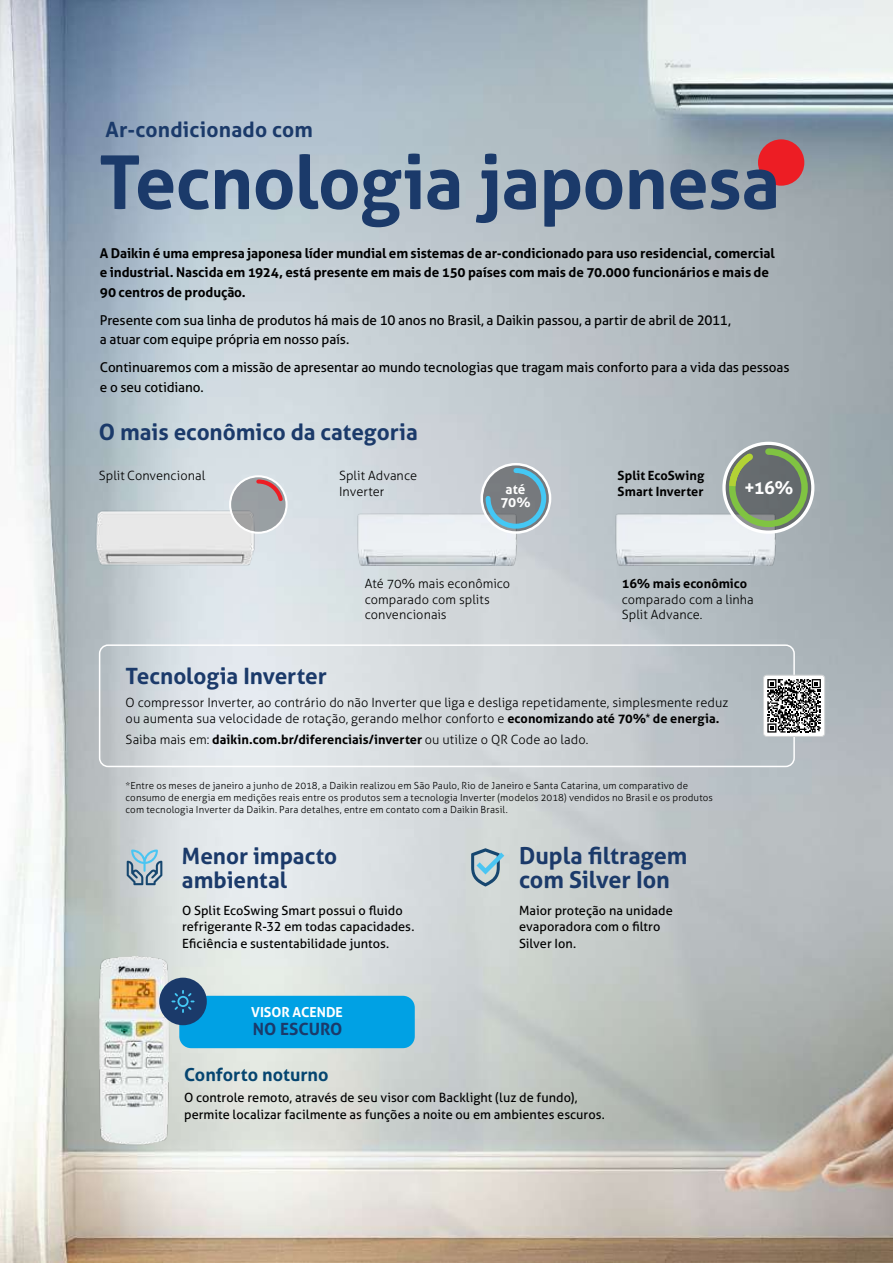
<style>
.page{position:relative;width:893px;height:1263px;background:#fff}
.page>*{position:absolute;margin:0;border:0;box-sizing:border-box;transform-origin:0 0}
.t1{font:700 74.25px "Aller";letter-spacing:-.015em;color:#1b3a6a}
.t2{font:700 23.4px/24px "Aller";letter-spacing:-.005em;color:#1b3a6a}
.t3{font:700 22.5px/24px "Aller";letter-spacing:-.005em;color:#1b3a6a}
.t4{font:700 21px "Aller";letter-spacing:.01em;color:#1b3a6a}
.t5{font:700 18px "Aller";letter-spacing:-.005em;color:#054570}
.t6{font:700 18px "Aller";color:#fff}
.t7{font:700 16.95px "Aller";color:#1b3a6a}
.t8{font:700 13.8px "Aller";color:#fff}
.t9{font:13.5px/19.5px "Aller";letter-spacing:-.01em;color:#000}
.t10{font:700 13.5px/19.5px "Aller";letter-spacing:-.01em;color:#000}
.t11{font:700 13.5px/12.9px "Aller";color:#fff;text-align:center}
.t12{font:300 12.75px/15.3px "Aller";letter-spacing:.005em;color:#000}
.t13{font:12.75px/16.5px "Aller";color:#000}
.t14{font:700 12.75px/16.5px "Aller";letter-spacing:.005em;color:#000}
.t15{font:300 9.75px/11.7px "Aller";letter-spacing:.015em;color:#000}
.s1{font-weight:700}
.s2{font-family:"Arial";font-weight:400}
</style>
<div class="page">
<img style="left:0;top:0;width:893px;height:1263px">
<img style="left:611px;top:508px;width:169px;height:58px">
<div style="left:758px;top:139px;width:46px;height:47px;background:#ed1d24;border-radius:50%"></div>
<svg style="left:127px;top:849px;width:35px;height:36px"></svg>
<svg style="left:471px;top:848px;width:33px;height:38px"></svg>
<div style="left:179px;top:996px;width:236px;height:52px;background:#00a1e4;border-radius:12px"></div>
<div style="left:99px;top:644px;width:696px;height:123px;border:2px solid #fff;border-radius:9px"></div>
<div style="left:764px;top:675px;width:61px;height:61px;background:#fff;border-radius:3px"></div>
<div style="left:763px;top:675px;width:62px;height:62px;border:1px solid #d1d3d4;border-radius:3px"></div>
<img style="left:353px;top:508px;width:168px;height:58px">
<svg style="left:483px;top:466px;width:66px;height:65px"></svg>
<div style="left:480px;top:463px;width:71px;height:71px;border:2px solid #fff;border-radius:50%"></div>
<div style="left:722px;top:442px;width:92px;height:92px;border:3px solid #fff;border-radius:50%"></div>
<svg style="left:725px;top:445px;width:86px;height:85px"></svg>
<img style="left:88px;top:502px;width:175px;height:68px">
<svg style="left:231px;top:477px;width:55px;height:55px;fill:#999fa3"></svg>
<svg style="left:254px;top:477px;width:32px;height:27px"></svg>
<div style="left:229px;top:475px;width:59px;height:59px;border:2px solid #fff;border-radius:50%"></div>
<svg style="left:767px;top:679px;width:54px;height:53px"></svg>
<img style="left:96px;top:943px;width:76px;height:212px">
<div style="left:159px;top:978px;width:48px;height:47px;background:#1b3a6a;border-radius:50%"></div>
<svg style="left:172px;top:991px;width:22px;height:21px"></svg>
<h3 class="t4" style="left:105px;top:116px;width:209px">Ar-condicionado com</h3>
<h1 class="t1" style="left:99px;top:137px;width:683px">Tecnologia japonesa</h1>
<p class="t10" style="left:100px;top:243px;width:676px">A Daikin é uma empresa japonesa líder mundial em sistemas de ar-condicionado para uso residencial, comercial e industrial. Nascida em 1924, está presente em mais de 150 países com mais de 70.000 funcionários e mais de<br>90 centros de produção.</p>
<p class="t9" style="left:100px;top:310px;width:632px">Presente com sua linha de produtos há mais de 10 anos no Brasil, a Daikin passou, a partir de abril de 2011, a atuar com equipe própria em nosso país.</p>
<p class="t9" style="left:100px;top:358px;width:691px">Continuaremos com a missão de apresentar ao mundo tecnologias que tragam mais conforto para a vida das pessoas e o seu cotidiano.</p>
<h3 class="t3" style="left:99px;top:420px;width:320px">O mais econômico da categoria</h3>
<p class="t12" style="left:99px;top:468px;width:108px">Split Convencional</p>
<p class="t12" style="left:339px;top:467px;width:79px;line-height:16.5px">Split Advance<br>Inverter</p>
<p class="t14" style="left:618px;top:467px;width:88px">Split EcoSwing<br>Smart Inverter</p>
<p class="t11" style="left:500px;top:482px;width:32px">até<br>70%</p>
<h3 class="t6" style="left:744px;top:477px;width:51px">+16%</h3>
<p class="t12" style="left:365px;top:576px;width:147px">Até 70% mais econômico comparado com splits convencionais</p>
<p class="t14" style="left:622px;top:575px;width:127px">16% mais econômico</p>
<p class="t12" style="left:622px;top:591px;width:133px">comparado com a linha<br>Split Advance.</p>
<h3 class="t3" style="left:126px;top:664px;width:203px">Tecnologia Inverter</h3>
<p class="t12" style="left:126px;top:694px;width:604px;line-height:16.5px">O compressor Inverter, ao contrário do não Inverter que liga e desliga repetidamente, simplesmente reduz ou aumenta sua velocidade de rotação, gerando melhor conforto e <span class="s1">economizando até 70%</span><span class="s2">*</span> <span class="s1">de energia.</span></p>
<p class="t12" style="left:126px;top:732px;width:464px">Saiba mais em: <span class="s1">daikin.com.br/diferenciais/inverter</span> ou utilize o QR Code ao lado.</p>
<p class="t15" style="left:126px;top:780px;width:589px">*Entre os meses de janeiro a junho de 2018, a Daikin realizou em São Paulo, Rio de Janeiro e Santa Catarina, um comparativo de consumo de energia em medições reais entre os produtos sem a tecnologia Inverter (modelos 2018) vendidos no Brasil e os produtos com tecnologia Inverter da Daikin. Para detalhes, entre em contato com a Daikin Brasil.</p>
<h3 class="t3" style="left:182px;top:843px;width:157px">Menor impacto ambiental</h3>
<p class="t13" style="left:182px;top:902px;width:234px">O Split EcoSwing Smart possui o fluido refrigerante R-32 em todas capacidades.<br>Eficiência e sustentabilidade juntos.</p>
<p class="t8" style="left:251px;top:1003px;width:93px">VISOR ACENDE</p>
<h3 class="t7" style="left:253px;top:1019px;width:91px">NO ESCURO</h3>
<h2 class="t2" style="left:519px;top:843px;width:170px">Dupla filtragem com Silver Ion</h2>
<p class="t13" style="left:519px;top:902px;width:155px">Maior proteção na unidade evaporadora com o filtro<br>Silver Ion.</p>
<h3 class="t5" style="left:184px;top:1063px;width:146px">Conforto noturno</h3>
<p class="t13" style="left:184px;top:1089px;width:422px">O controle remoto, através de seu visor com Backlight (luz de fundo), permite localizar facilmente as funções a noite ou em ambientes escuros.</p>
</div>
